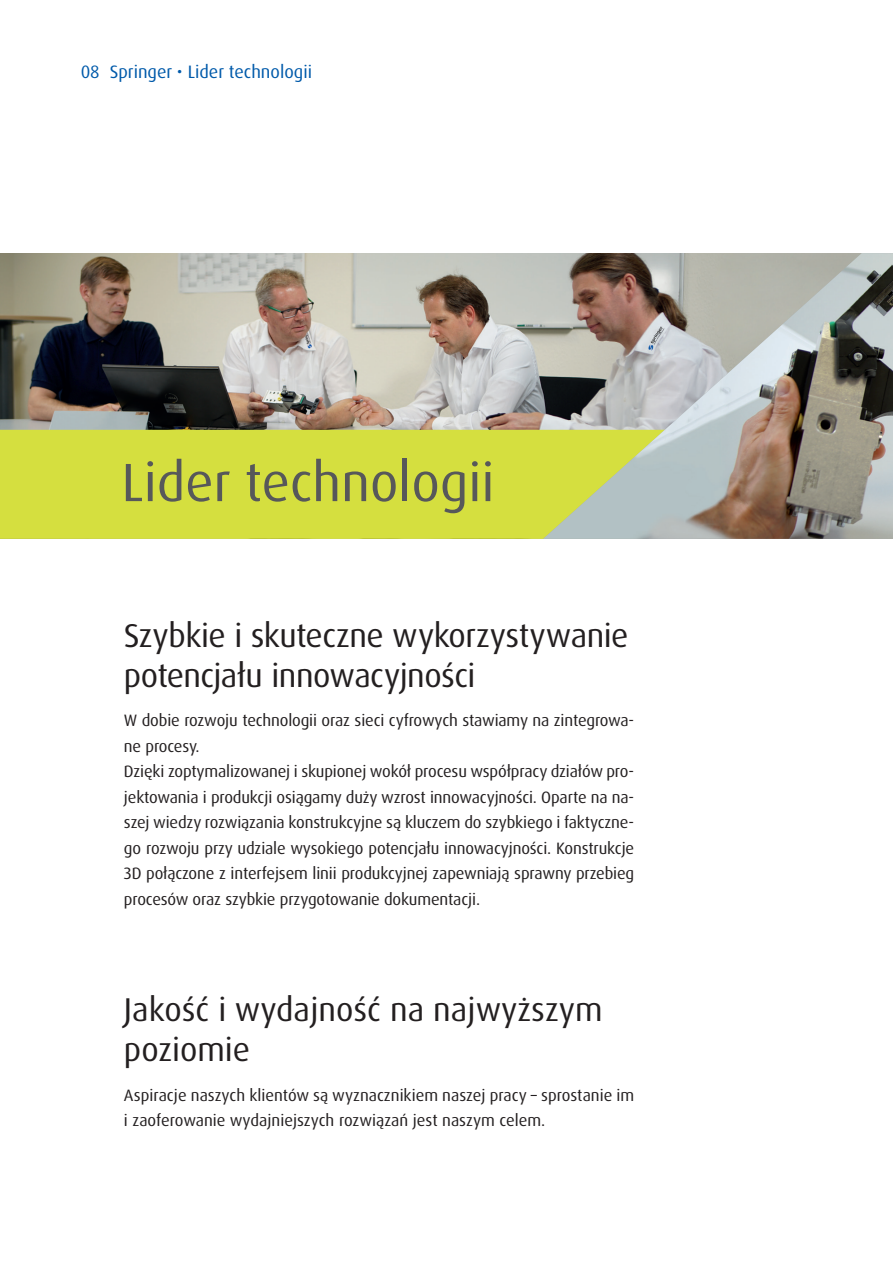
<style>
.page{position:relative;width:893px;height:1263px;background:#fff}
.page>*{position:absolute;margin:0;border:0;box-sizing:border-box;transform-origin:0 0}
.t1{font:54px "Dax Pro";color:#57585a}
.t2{font:33px/39.6px "Dax Pro";letter-spacing:-.015em;color:#231f20}
.t3{font:18px "Dax Pro";color:#015aaa}
.t4{font:16.5px/25.5px "Dax Pro";letter-spacing:-.01em;color:#231f20}
</style>
<div class="page">
<img style="left:0;top:253px;width:543px;height:177px">
<div style="left:0;top:430px;width:543px;height:109px;background:#d5df3f"></div>
<img style="left:543px;top:253px;width:350px;height:286px">
<p class="t3" style="left:81px;top:60px;width:233px">08 Springer • Lider technologii</p>
<h1 class="t1" style="left:122px;top:448px;width:374px">Lider technologii</h1>
<h2 class="t2" style="left:124px;top:616px;width:506px">Szybkie i skuteczne wykorzystywanie potencjału innowacyjności</h2>
<p class="t4" style="left:124px;top:708px;width:512px">W dobie rozwoju technologii oraz sieci cyfrowych stawiamy na zintegrowa&shy;ne procesy.<br>Dzięki zoptymalizowanej i skupionej wokół procesu współpracy działów pro&shy;jektowania i produkcji osiągamy duży wzrost innowacyjności. Oparte na na&shy;szej wiedzy rozwiązania konstrukcyjne są kluczem do szybkiego i faktyczne&shy;go rozwoju przy udziale wysokiego potencjału innowacyjności. Konstrukcje 3D połączone z interfejsem linii produkcyjnej zapewniają sprawny przebieg procesów oraz szybkie przygotowanie dokumentacji.</p>
<h2 class="t2" style="left:124px;top:990px;width:480px">Jakość i wydajność na najwyższym poziomie</h2>
<p class="t4" style="left:124px;top:1082px;width:512px">Aspiracje naszych klientów są wyznacznikiem naszej pracy – sprostanie im i zaoferowanie wydajniejszych rozwiązań jest naszym celem.</p>
</div>
